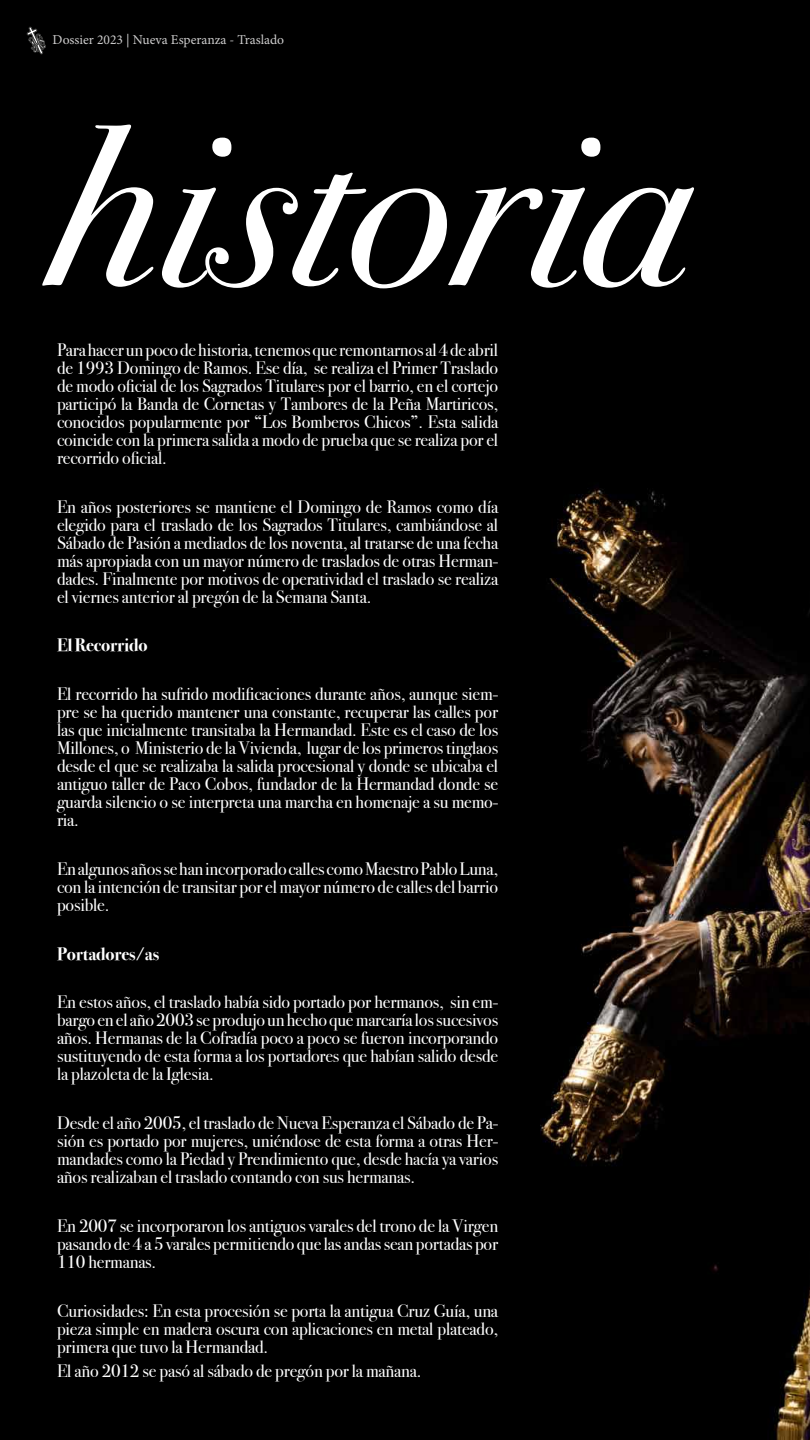
<style>
.page{position:relative;width:810px;height:1440px;background:#000}
.page>*{position:absolute;margin:0;border:0;box-sizing:border-box;transform-origin:0 0}
.Titular_1{font:italic 225px "Bodoni Svty Two ITCTT";color:#fff}
.t1{font:18px/18px "Bodoni Svty Two ITCTT";letter-spacing:-.01em;color:#fff;text-align:justify}
.t2{font:700 18px "Bodoni Svty Two ITCTT";letter-spacing:-.01em;color:#fff}
.t3{font:13.58px "Minion Pro";color:#cdcccc}
</style>
<div class="page">
<svg style="left:27px;top:27px;width:19px;height:27px"></svg>
<img style="left:540px;top:488px;width:270px;height:952px">
<p class="t3" style="left:53px;top:30px;width:233px">Dossier 2023 | Nueva Esperanza - Traslado</p>
<p class="Titular_1" style="left:46px;top:12px;width:647px">historia</p>
<p class="t1" style="left:57px;top:339px;width:443px">Para hacer un poco de historia, tenemos que remontarnos al 4 de abril de 1993 Domingo de Ramos. Ese día, se realiza el Primer Traslado de modo oficial de los Sagrados Titulares por el barrio, en el cortejo participó la Banda de Cornetas y Tambores de la Peña Martiricos, conocidos popularmente por “Los Bomberos Chicos”. Esta salida coincide con la primera salida a modo de prueba que se realiza por el recorrido oficial.</p>
<p class="t1" style="left:57px;top:496px;width:443px">En años posteriores se mantiene el Domingo de Ramos como día elegido para el traslado de los Sagrados Titulares, cambiándose al Sábado de Pasión a mediados de los noventa, al tratarse de una fecha más apropiada con un mayor número de traslados de otras Herman&shy;dades. Finalmente por motivos de operatividad el traslado se realiza el viernes anterior al pregón de la Semana Santa.</p>
<p class="t2" style="left:57px;top:630px;width:92px">El Recorrido</p>
<p class="t1" style="left:57px;top:683px;width:443px">El recorrido ha sufrido modificaciones durante años, aunque siem&shy;pre se ha querido mantener una constante, recuperar las calles por las que inicialmente transitaba la Hermandad. Este es el caso de los Millones, o Ministerio de la Vivienda, lugar de los primeros tinglaos desde el que se realizaba la salida procesional y donde se ubicaba el antiguo taller de Paco Cobos, fundador de la Hermandad donde se guarda silencio o se interpreta una marcha en homenaje a su memo&shy;ria.</p>
<p class="t1" style="left:57px;top:858px;width:443px">En algunos años se han incorporado calles como Maestro Pablo Luna, con la intención de transitar por el mayor número de calles del barrio posible.</p>
<p class="t2" style="left:57px;top:939px;width:104px">Portadores/as</p>
<p class="t1" style="left:57px;top:991px;width:443px">En estos años, el traslado había sido portado por hermanos, sin em&shy;bargo en el año 2003 se produjo un hecho que marcaría los sucesivos años. Hermanas de la Cofradía poco a poco se fueron incorporando sustituyendo de esta forma a los portadores que habían salido desde la plazoleta de la Iglesia.</p>
<p class="t1" style="left:57px;top:1112px;width:443px">Desde el año 2005, el traslado de Nueva Esperanza el Sábado de Pa&shy;sión es portado por mujeres, uniéndose de esta forma a otras Her&shy;mandades como la Piedad y Prendimiento que, desde hacía ya varios años realizaban el traslado contando con sus hermanas.</p>
<p class="t1" style="left:57px;top:1215px;width:443px">En 2007 se incorporaron los antiguos varales del trono de la Virgen pasando de 4 a 5 varales permitiendo que las andas sean portadas por 110 hermanas.</p>
<p class="t1" style="left:57px;top:1300px;width:443px">Curiosidades: En esta procesión se porta la antigua Cruz Guía, una pieza simple en madera oscura con aplicaciones en metal plateado, primera que tuvo la Hermandad.</p>
<p class="t1" style="left:57px;top:1360px;width:366px">El año 2012 se pasó al sábado de pregón por la mañana.</p>
</div>
